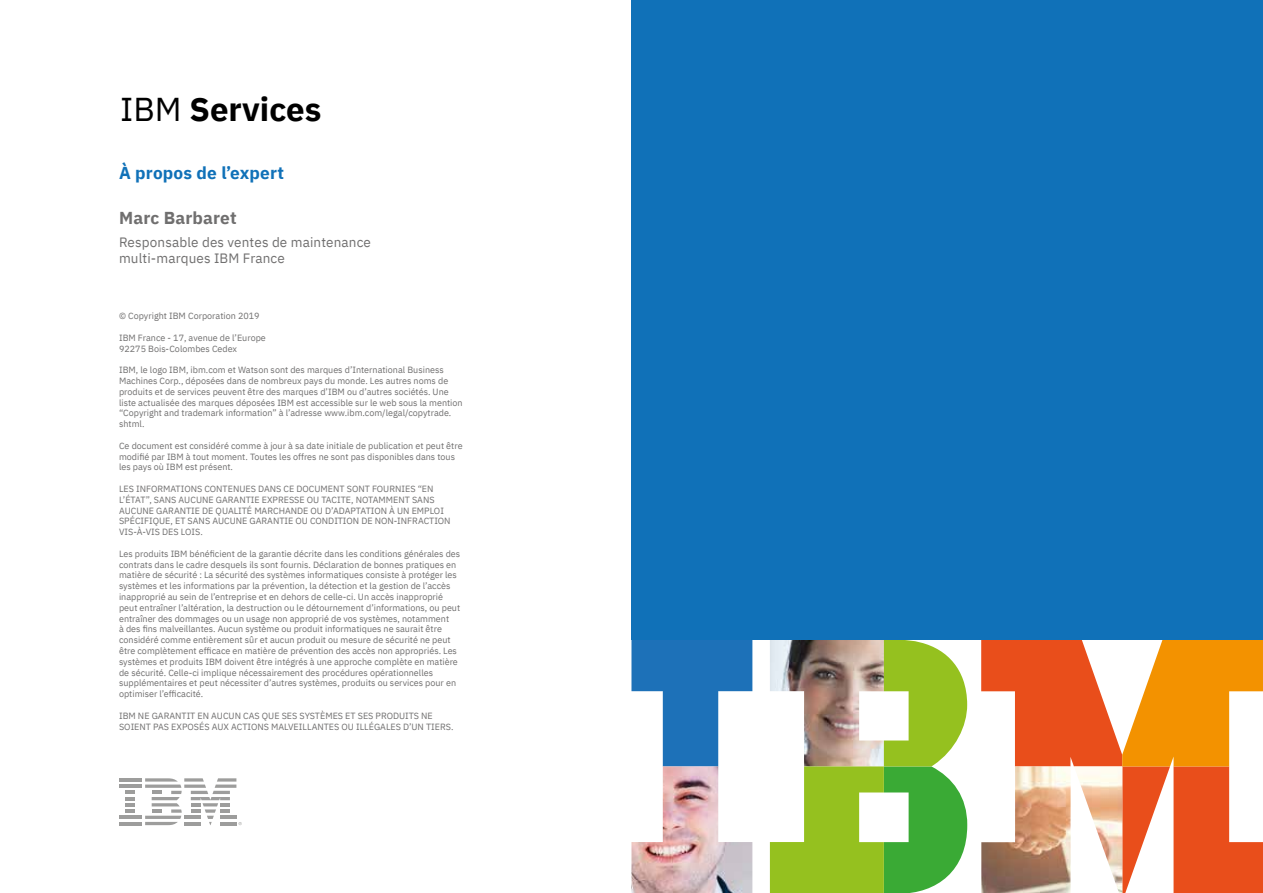
<style>
.page{position:relative;width:1263px;height:893px;background:#fff}
.page>*{position:absolute;margin:0;border:0;box-sizing:border-box;transform-origin:0 0}
.t1{font:700 33px "IBM Plex Sans";color:#000}
.t2{font:700 17.25px "IBM Plex Sans";letter-spacing:.01em;color:#1071b8}
.t3{font:700 17.25px "IBM Plex Sans";letter-spacing:.01em;color:#706f6f}
.t4{font:13.5px/16.5px "IBM Plex Sans";letter-spacing:.01em;color:#706f6f}
.t5{font:9px/10.8px "IBM Plex Sans";color:#706f6f}
.s1{font-weight:400}
</style>
<div class="page">
<svg style="left:631px;top:640px;width:121px;height:126px"></svg>
<svg style="left:981px;top:640px;width:282px;height:253px"></svg>
<svg style="left:770px;top:640px;width:197px;height:253px"></svg>
<img style="left:631px;top:766px;width:121px;height:127px">
<div style="left:631px;top:0;width:632px;height:640px;background:#1071b8"></div>
<hr style="left:119px;top:778px;width:23px;height:4px;background:#9d9d9c">
<hr style="left:119px;top:784px;width:23px;height:4px;background:#9d9d9c">
<svg style="left:126px;top:791px;width:9px;height:22px"></svg>
<hr style="left:119px;top:816px;width:23px;height:3px;background:#9d9d9c">
<hr style="left:119px;top:822px;width:23px;height:3px;background:#9d9d9c">
<svg style="left:145px;top:778px;width:97px;height:47px"></svg>
<h1 class="t1" style="left:120px;top:83px;width:203px"><span class="s1">IBM</span> Services</h1>
<h2 class="t2" style="left:119px;top:159px;width:166px">À propos de l’expert</h2>
<h2 class="t3" style="left:119px;top:204px;width:119px">Marc Barbaret</h2>
<h3 class="t4" style="left:119px;top:233px;width:253px">Responsable des ventes de maintenance multi-marques IBM France</h3>
<p class="t5" style="left:119px;top:310px;width:142px">© Copyright IBM Corporation 2019</p>
<p class="t5" style="left:119px;top:331px;width:148px">IBM France - 17, avenue de l’Europe<br>92275 Bois-Colombes Cedex</p>
<p class="t5" style="left:119px;top:364px;width:345px">IBM, le logo IBM, ibm.com et Watson sont des marques d’International Business Machines Corp., déposées dans de nombreux pays du monde. Les autres noms de produits et de services peuvent être des marques d’IBM ou d’autres sociétés. Une liste actualisée des marques déposées IBM est accessible sur le web sous la mention “Copyright and trademark information” à l’adresse www.ibm.com/legal/copytrade. shtml.</p>
<p class="t5" style="left:119px;top:439px;width:345px">Ce document est considéré comme à jour à sa date initiale de publication et peut être modifié par IBM à tout moment. Toutes les offres ne sont pas disponibles dans tous les pays où IBM est présent.</p>
<p class="t5" style="left:119px;top:483px;width:333px">LES INFORMATIONS CONTENUES DANS CE DOCUMENT SONT FOURNIES “EN L’ÉTAT”, SANS AUCUNE GARANTIE EXPRESSE OU TACITE, NOTAMMENT SANS AUCUNE GARANTIE DE QUALITÉ MARCHANDE OU D’ADAPTATION À UN EMPLOI SPÉCIFIQUE, ET SANS AUCUNE GARANTIE OU CONDITION DE NON-INFRACTION VIS-À-VIS DES LOIS.</p>
<p class="t5" style="left:119px;top:547px;width:343px">Les produits IBM bénéficient de la garantie décrite dans les conditions générales des contrats dans le cadre desquels ils sont fournis. Déclaration de bonnes pratiques en matière de sécurité : La sécurité des systèmes informatiques consiste à protéger les systèmes et les informations par la prévention, la détection et la gestion de l’accès inapproprié au sein de l’entreprise et en dehors de celle-ci. Un accès inapproprié peut entraîner l’altération, la destruction ou le détournement d’informations, ou peut entraîner des dommages ou un usage non approprié de vos systèmes, notamment<br>à des fins malveillantes. Aucun système ou produit informatiques ne saurait être considéré comme entièrement sûr et aucun produit ou mesure de sécurité ne peut être complètement efficace en matière de prévention des accès non appropriés. Les systèmes et produits IBM doivent être intégrés à une approche complète en matière de sécurité. Celle-ci implique nécessairement des procédures opérationnelles supplémentaires et peut nécessiter d’autres systèmes, produits ou services pour en optimiser l’efficacité.</p>
<p class="t5" style="left:119px;top:709px;width:336px">IBM NE GARANTIT EN AUCUN CAS QUE SES SYSTÈMES ET SES PRODUITS NE<br>SOIENT PAS EXPOSÉS AUX ACTIONS MALVEILLANTES OU ILLÉGALES D’UN TIERS.</p>
</div>
